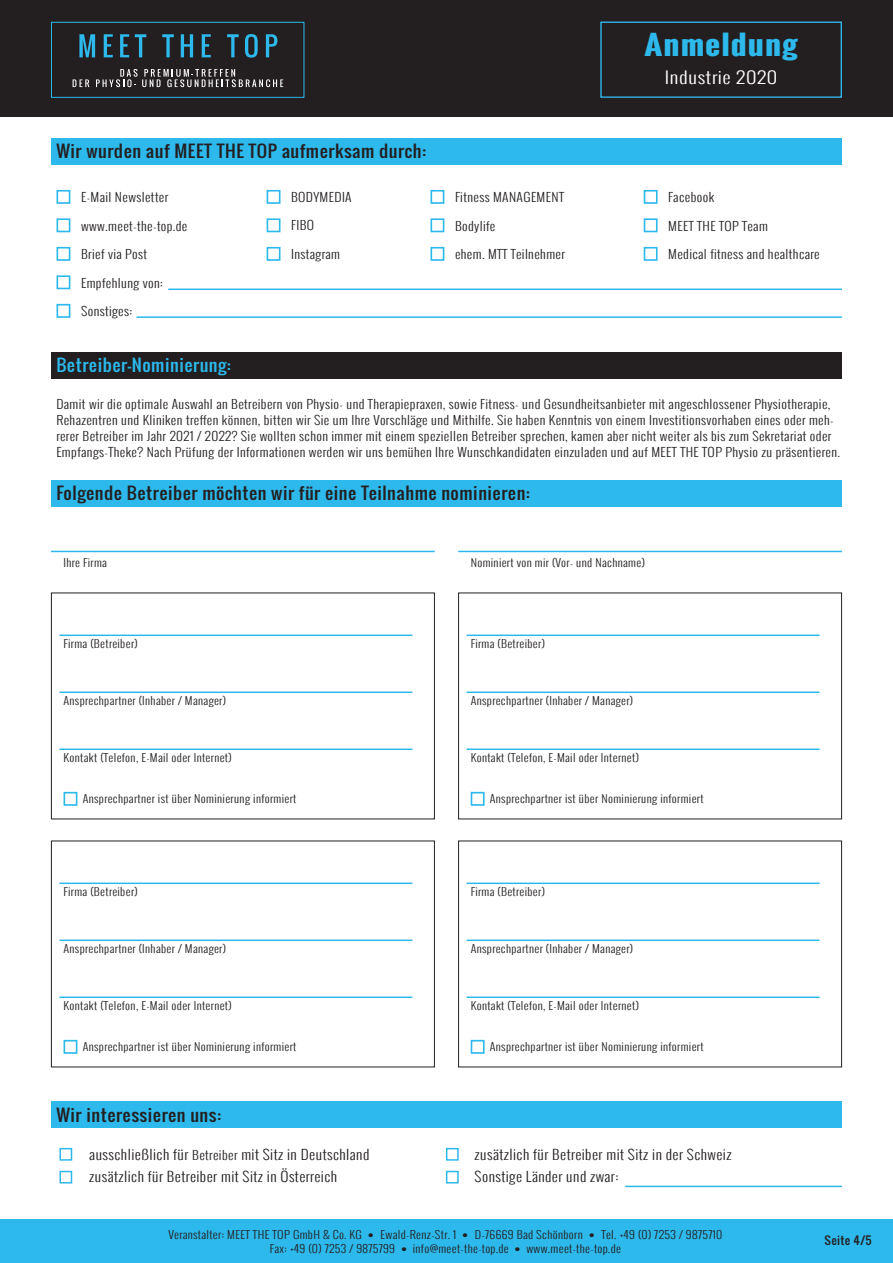
<style>
.page{position:relative;width:893px;height:1263px;background:#fff}
.page>*{position:absolute;margin:0;border:0;box-sizing:border-box;transform-origin:0 0}
.t1{font:700 26.25px "Oswald";letter-spacing:.03em;color:#2db9ec;scale:1.25 1}
.t2{font:300 16.35px "Oswald";letter-spacing:.03em;color:#fff;scale:1.25 1}
.t3{font:16.2px "Oswald";letter-spacing:.03em;color:#231f20;scale:1.11 1}
.t4{font:16.2px "Oswald";letter-spacing:.03em;color:#2db9ec;scale:1.11 1}
.t5{font:300 13.5px "Oswald";letter-spacing:.03em;color:#231f20;scale:1.11 1}
.t6{font:300 12.15px/16.2px "Oswald";letter-spacing:.03em;color:#231f20;scale:1.11 1}
.t7{font:300 10.8px/14.4px "Oswald";letter-spacing:.03em;color:#231f20;text-align:center;scale:1.11 1}
.t8{font:10.8px "Oswald";letter-spacing:.03em;color:#231f20;scale:1.11 1}
.s1{font-size:12.15px}
.s2{font-family:"Helvetica Neue"}
</style>
<div class="page">
<div style="left:0;top:0;width:893px;height:117px;background:#231f20"></div>
<div style="left:600px;top:22px;width:242px;height:76px;border:1px solid #2db9ec"></div>
<div style="left:51px;top:22px;width:253px;height:76px;border:1px solid #2db9ec"></div>
<svg style="left:79px;top:34px;width:16px;height:23px"></svg>
<svg style="left:104px;top:34px;width:9px;height:23px"></svg>
<svg style="left:120px;top:34px;width:9px;height:23px"></svg>
<svg style="left:135px;top:34px;width:11px;height:23px"></svg>
<svg style="left:162px;top:34px;width:12px;height:23px"></svg>
<svg style="left:181px;top:34px;width:12px;height:23px"></svg>
<svg style="left:202px;top:34px;width:9px;height:23px"></svg>
<svg style="left:227px;top:34px;width:12px;height:23px"></svg>
<svg style="left:245px;top:34px;width:13px;height:24px"></svg>
<svg style="left:266px;top:34px;width:11px;height:23px"></svg>
<svg style="left:73px;top:79px;width:16px;height:8px"></svg>
<svg style="left:96px;top:69px;width:187px;height:18px"></svg>
<div style="left:0;top:1219px;width:893px;height:44px;background:#2db9ec"></div>
<div style="left:51px;top:352px;width:791px;height:27px;background:#231f20"></div>
<div style="left:51px;top:1101px;width:791px;height:27px;background:#2db9ec"></div>
<div style="left:59px;top:1148px;width:13px;height:13px;border:2px solid #2db9ec"></div>
<div style="left:59px;top:1171px;width:13px;height:12px;border:2px solid #2db9ec"></div>
<hr style="left:625px;top:1186px;width:217px;height:1px;background:#2db9ec">
<div style="left:446px;top:1148px;width:13px;height:13px;border:2px solid #2db9ec"></div>
<div style="left:446px;top:1171px;width:13px;height:12px;border:2px solid #2db9ec"></div>
<div style="left:51px;top:138px;width:791px;height:27px;background:#2db9ec"></div>
<hr style="left:168px;top:289px;width:674px;height:1px;background:#2db9ec">
<hr style="left:137px;top:316px;width:705px;height:2px;background:#2db9ec">
<div style="left:57px;top:190px;width:13px;height:14px;background:#fff;border:2px solid #2db9ec"></div>
<div style="left:57px;top:218px;width:13px;height:14px;background:#fff;border:2px solid #2db9ec"></div>
<div style="left:57px;top:247px;width:13px;height:14px;background:#fff;border:2px solid #2db9ec"></div>
<div style="left:57px;top:275px;width:13px;height:14px;background:#fff;border:2px solid #2db9ec"></div>
<div style="left:57px;top:304px;width:13px;height:14px;background:#fff;border:2px solid #2db9ec"></div>
<div style="left:267px;top:190px;width:13px;height:14px;background:#fff;border:2px solid #2db9ec"></div>
<div style="left:267px;top:218px;width:13px;height:14px;background:#fff;border:2px solid #2db9ec"></div>
<div style="left:267px;top:247px;width:13px;height:14px;background:#fff;border:2px solid #2db9ec"></div>
<div style="left:430px;top:190px;width:14px;height:14px;background:#fff;border:2px solid #2db9ec"></div>
<div style="left:430px;top:218px;width:14px;height:14px;background:#fff;border:2px solid #2db9ec"></div>
<div style="left:430px;top:247px;width:14px;height:14px;background:#fff;border:2px solid #2db9ec"></div>
<div style="left:644px;top:190px;width:14px;height:14px;background:#fff;border:2px solid #2db9ec"></div>
<div style="left:644px;top:218px;width:14px;height:14px;background:#fff;border:2px solid #2db9ec"></div>
<div style="left:644px;top:247px;width:14px;height:14px;background:#fff;border:2px solid #2db9ec"></div>
<div style="left:51px;top:480px;width:791px;height:26px;background:#2db9ec"></div>
<hr style="left:458px;top:551px;width:384px;height:1px;background:#2db9ec">
<hr style="left:51px;top:551px;width:384px;height:1px;background:#2db9ec">
<div style="left:51px;top:593px;width:384px;height:226px;border:1px solid #231f20"></div>
<hr style="left:59px;top:634px;width:353px;height:2px;background:#2db9ec">
<hr style="left:59px;top:691px;width:353px;height:2px;background:#2db9ec">
<hr style="left:59px;top:748px;width:353px;height:2px;background:#2db9ec">
<div style="left:64px;top:792px;width:13px;height:14px;background:#fff;border:2px solid #2db9ec"></div>
<div style="left:458px;top:593px;width:384px;height:226px;border:1px solid #231f20"></div>
<hr style="left:467px;top:634px;width:353px;height:2px;background:#2db9ec">
<hr style="left:467px;top:691px;width:353px;height:2px;background:#2db9ec">
<hr style="left:467px;top:748px;width:353px;height:2px;background:#2db9ec">
<div style="left:471px;top:792px;width:14px;height:14px;background:#fff;border:2px solid #2db9ec"></div>
<div style="left:51px;top:840px;width:384px;height:227px;border:1px solid #231f20"></div>
<hr style="left:59px;top:882px;width:353px;height:2px;background:#2db9ec">
<hr style="left:59px;top:939px;width:353px;height:2px;background:#2db9ec">
<hr style="left:59px;top:996px;width:353px;height:2px;background:#2db9ec">
<div style="left:64px;top:1040px;width:13px;height:14px;background:#fff;border:2px solid #2db9ec"></div>
<div style="left:458px;top:840px;width:384px;height:227px;border:1px solid #231f20"></div>
<hr style="left:467px;top:882px;width:353px;height:2px;background:#2db9ec">
<hr style="left:467px;top:939px;width:353px;height:2px;background:#2db9ec">
<hr style="left:467px;top:996px;width:353px;height:2px;background:#2db9ec">
<div style="left:471px;top:1040px;width:14px;height:14px;background:#fff;border:2px solid #2db9ec"></div>
<p class="t3" style="left:56px;top:139px;width:334px">Wir wurden auf MEET THE TOP aufmerksam durch:</p>
<p class="t6" style="left:81px;top:189px;width:80px">E-Mail Newsletter</p>
<p class="t6" style="left:81px;top:217px;width:97px">www.meet-the-top.de</p>
<p class="t6" style="left:81px;top:246px;width:61px">Brief via Post</p>
<p class="t6" style="left:81px;top:274px;width:75px">Empfehlung von:</p>
<p class="t6" style="left:81px;top:303px;width:48px">Sonstiges:</p>
<p class="t6" style="left:291px;top:189px;width:56px">BODYMEDIA</p>
<p class="t6" style="left:291px;top:217px;width:22px">FIBO</p>
<p class="t6" style="left:291px;top:246px;width:46px">Instagram</p>
<p class="t6" style="left:455px;top:189px;width:100px">Fitness MANAGEMENT</p>
<p class="t6" style="left:455px;top:217px;width:38px">Bodylife</p>
<p class="t6" style="left:455px;top:246px;width:101px">ehem. MTT Teilnehmer</p>
<h1 class="t1" style="left:645px;top:25px;width:124px">Anmeldung</h1>
<h2 class="t2" style="left:665px;top:65px;width:91px">Industrie 2020</h2>
<p class="t6" style="left:668px;top:189px;width:43px">Facebook</p>
<p class="t6" style="left:668px;top:217px;width:91px">MEET THE TOP Team</p>
<p class="t6" style="left:668px;top:246px;width:138px">Medical fitness and healthcare</p>
<p class="t4" style="left:56px;top:353px;width:159px">Betreiber-Nominierung:</p>
<p class="t6" style="left:56px;top:395px;width:707px">Damit wir die optimale Auswahl an Betreibern von Physio- und Therapiepraxen, sowie Fitness- und Gesundheitsanbieter mit angeschlossener Physiotherapie, Rehazentren und Kliniken treffen können, bitten wir Sie um Ihre Vorschläge und Mithilfe. Sie haben Kenntnis von einem Investitionsvorhaben eines oder meh&shy;rerer Betreiber im Jahr 2021 / 2022? Sie wollten schon immer mit einem speziellen Betreiber sprechen, kamen aber nicht weiter als bis zum Sekretariat oder Empfangs-Theke? Nach Prüfung der Informationen werden wir uns bemühen Ihre Wunschkandidaten einzuladen und auf MEET THE TOP Physio zu präsentieren.</p>
<p class="t3" style="left:56px;top:481px;width:428px">Folgende Betreiber möchten wir für eine Teilnahme nominieren:</p>
<p class="t7" style="left:64px;top:555px;width:41px">Ihre Firma</p>
<p class="t7" style="left:471px;top:555px;width:158px">Nominiert von mir (Vor- und Nachname)</p>
<p class="t7" style="left:64px;top:636px;width:68px">Firma (Betreiber)</p>
<p class="t7" style="left:471px;top:636px;width:68px">Firma (Betreiber)</p>
<p class="t7" style="left:64px;top:694px;width:148px">Ansprechpartner (Inhaber / Manager)</p>
<p class="t7" style="left:471px;top:694px;width:148px">Ansprechpartner (Inhaber / Manager)</p>
<p class="t7" style="left:64px;top:751px;width:153px">Kontakt (Telefon, E-Mail oder Internet)</p>
<p class="t7" style="left:83px;top:791px;width:194px">Ansprechpartner ist über Nominierung informiert</p>
<p class="t7" style="left:471px;top:751px;width:153px">Kontakt (Telefon, E-Mail oder Internet)</p>
<p class="t7" style="left:490px;top:791px;width:194px">Ansprechpartner ist über Nominierung informiert</p>
<p class="t7" style="left:64px;top:884px;width:68px">Firma (Betreiber)</p>
<p class="t7" style="left:471px;top:884px;width:68px">Firma (Betreiber)</p>
<p class="t7" style="left:64px;top:941px;width:148px">Ansprechpartner (Inhaber / Manager)</p>
<p class="t7" style="left:471px;top:941px;width:148px">Ansprechpartner (Inhaber / Manager)</p>
<p class="t7" style="left:64px;top:998px;width:153px">Kontakt (Telefon, E-Mail oder Internet)</p>
<p class="t7" style="left:83px;top:1039px;width:194px">Ansprechpartner ist über Nominierung informiert</p>
<p class="t7" style="left:471px;top:998px;width:153px">Kontakt (Telefon, E-Mail oder Internet)</p>
<p class="t7" style="left:490px;top:1039px;width:194px">Ansprechpartner ist über Nominierung informiert</p>
<p class="t3" style="left:56px;top:1102px;width:150px">Wir interessieren uns:</p>
<p class="t5" style="left:89px;top:1144px;width:254px">ausschließlich für <span class="s1">Betreiber</span> mit Sitz in Deutschland</p>
<p class="t5" style="left:89px;top:1167px;width:225px">zusätzlich für Betreiber mit Sitz in Österreich</p>
<p class="t5" style="left:475px;top:1144px;width:233px">zusätzlich für Betreiber mit Sitz in der Schweiz</p>
<p class="t5" style="left:475px;top:1167px;width:131px">Sonstige Länder und zwar:</p>
<p class="t7" style="left:168px;top:1227px;width:500px">Veranstalter: MEET THE TOP GmbH &amp; Co. KG <span class="s2">•</span> Ewald-Renz-Str. 1 <span class="s2">•</span> D-76669 Bad Schönborn <span class="s2">•</span> Tel. +49 (0) 7253 / 9875710<br>Fax: +49 (0) 7253 / 9875799 <span class="s2">•</span> info@meet-the-top.de <span class="s2">•</span> www.meet-the-top.de</p>
<p class="t8" style="left:824px;top:1232px;width:44px">Seite 4/5</p>
</div>
